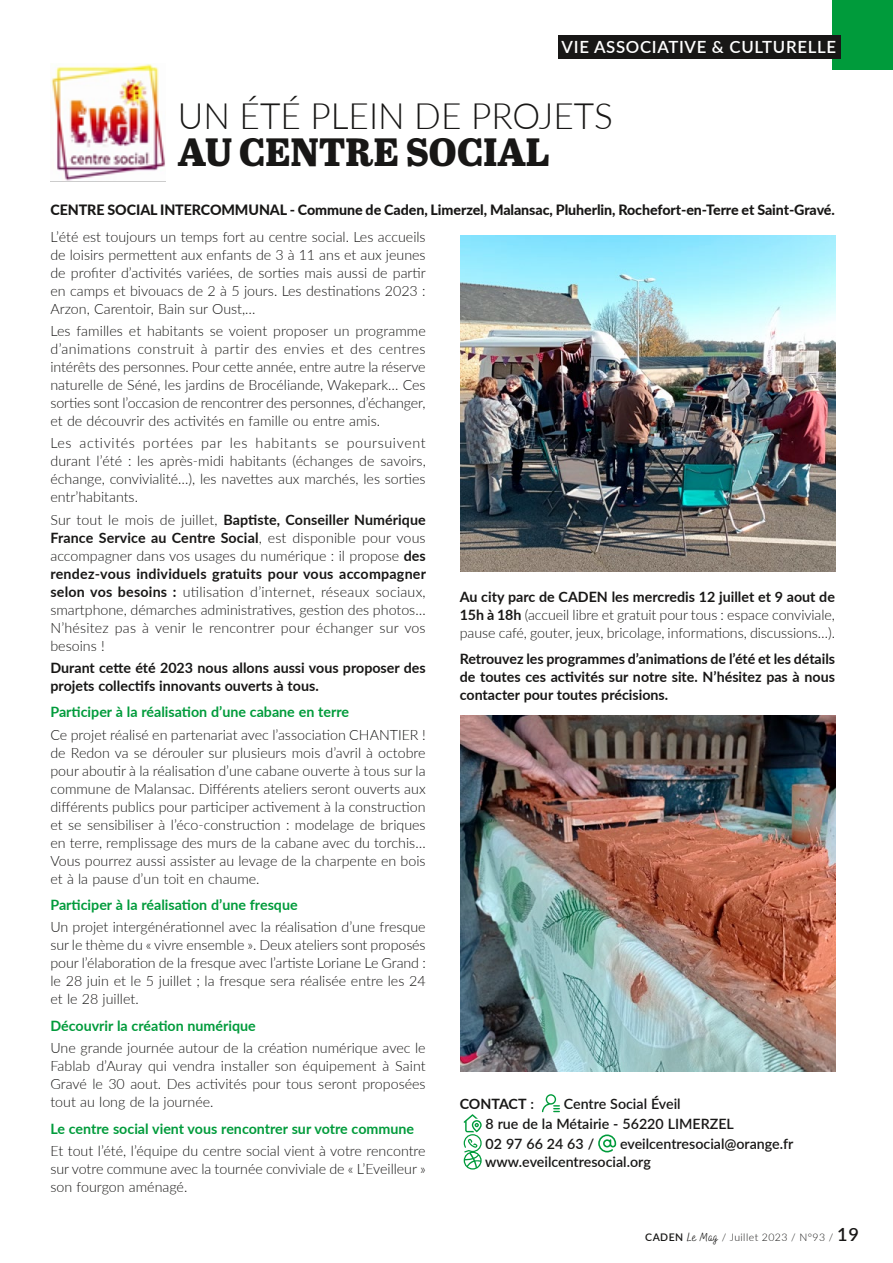
<style>
.page{position:relative;width:893px;height:1263px;background:#fff}
.page>*{position:absolute;margin:0;border:0;box-sizing:border-box;transform-origin:0 0}
.t1{font:800 39.45px "Abril Text";color:#181716}
.t2{font:300 36.3px "Lato";color:#181716}
.t3{font:600 16.8px "Lato";letter-spacing:.04em;color:#fff}
.t4{font:300 14.25px/18px "Lato";color:#181716;text-align:justify}
.t5{font:700 14.25px/18px "Lato";color:#181716}
.t6{font:700 14.25px "Lato";color:#009b3b}
.t7{font:600 14.25px "Lato";color:#181716}
.t8{font:800 14.25px "Lato";letter-spacing:-.005em;color:#181716}
.t9{font:300 10.5px "Lato";letter-spacing:.04em;color:#181716}
.s1{font-weight:700}
.s2{font-weight:600}
.s3{font-family:"Bakerie Rough";font-weight:400;font-size:12px}
.s4{font-weight:600;font-size:18.15px}
</style>
<div class="page">
<div style="left:832px;top:0;width:61px;height:70px;background:#009b3b"></div>
<div style="left:558px;top:35px;width:282px;height:23px;background:#181716"></div>
<svg style="left:542px;top:1094px;width:18px;height:18px"></svg>
<svg style="left:598px;top:1134px;width:18px;height:18px"></svg>
<svg style="left:464px;top:1114px;width:18px;height:55px"></svg>
<img style="left:461px;top:716px;width:374px;height:355px">
<img style="left:461px;top:235px;width:374px;height:336px">
<img style="left:51px;top:64px;width:114px;height:117px">
<p class="t3" style="left:562px;top:35px;width:276px">VIE ASSOCIATIVE &amp; CULTURELLE</p>
<p class="t2" style="left:178px;top:90px;width:437px">UN ÉTÉ PLEIN DE PROJETS</p>
<p class="t1" style="left:178px;top:123px;width:373px">AU CENTRE SOCIAL</p>
<p class="t8" style="left:50px;top:200px;width:786px">CENTRE SOCIAL INTERCOMMUNAL - Commune de Caden, Limerzel, Malansac, Pluherlin, Rochefort-en-Terre et Saint-Gravé.</p>
<p class="t4" style="left:50px;top:227px;width:377px">L’été est toujours un temps fort au centre social. Les accueils de loisirs permettent aux enfants de 3 à 11 ans et aux jeunes de profiter d’activités variées, de sorties mais aussi de partir en camps et bivouacs de 2 à 5 jours. Les destinations 2023 :<br>Arzon, Carentoir, Bain sur Oust,…</p>
<p class="t4" style="left:50px;top:321px;width:377px">Les familles et habitants se voient proposer un programme d’animations construit à partir des envies et des centres intérêts des personnes. Pour cette année, entre autre la réserve naturelle de Séné, les jardins de Brocéliande, Wakepark… Ces sorties sont l’occasion de rencontrer des personnes, d’échanger, et de découvrir des activités en famille ou entre amis.</p>
<p class="t4" style="left:50px;top:434px;width:377px">Les activités portées par les habitants se poursuivent durant l’été : les après-midi habitants (échanges de savoirs, échange, convivialité…), les navettes aux marchés, les sorties entr’habitants.</p>
<p class="t4" style="left:50px;top:510px;width:377px">Sur tout le mois de juillet, <span class="s1">Baptiste, Conseiller Numérique France Service au Centre Social</span>, est disponible pour vous accompagner dans vos usages du numérique : il propose <span class="s1">des rendez-vous individuels gratuits pour vous accompagner selon vos besoins :</span> utilisation d’internet, réseaux sociaux, smartphone, démarches administratives, gestion des photos… N’hésitez pas à venir le rencontrer pour échanger sur vos besoins !</p>
<p class="t5" style="left:50px;top:658px;width:377px">Durant cette été 2023 nous allons aussi vous proposer des projets collectifs innovants ouverts à tous.</p>
<p class="t6" style="left:50px;top:702px;width:300px">Participer à la réalisation d’une cabane en terre</p>
<p class="t4" style="left:50px;top:725px;width:377px">Ce projet réalisé en partenariat avec l’association CHANTIER ! de Redon va se dérouler sur plusieurs mois d’avril à octobre pour aboutir à la réalisation d’une cabane ouverte à tous sur la commune de Malansac. Différents ateliers seront ouverts aux différents publics pour participer activement à la construction et se sensibiliser à l’éco-construction : modelage de briques en terre, remplissage des murs de la cabane avec du torchis… Vous pourrez aussi assister au levage de la charpente en bois et à la pause d’un toit en chaume.</p>
<p class="t6" style="left:50px;top:894px;width:249px">Participer à la réalisation d’une fresque</p>
<p class="t4" style="left:50px;top:918px;width:377px">Un projet intergénérationnel avec la réalisation d’une fresque sur le thème du « vivre ensemble ». Deux ateliers sont proposés pour l’élaboration de la fresque avec l’artiste Loriane Le Grand : le 28 juin et le 5 juillet ; la fresque sera réalisée entre les 24 et le 28 juillet.</p>
<p class="t6" style="left:50px;top:1015px;width:207px">Découvrir la création numérique</p>
<p class="t4" style="left:50px;top:1038px;width:377px">Une grande journée autour de la création numérique avec le Fablab d’Auray qui vendra installer son équipement à Saint Gravé le 30 aout. Des activités pour tous seront proposées tout au long de la journée.</p>
<p class="t6" style="left:50px;top:1118px;width:365px">Le centre social vient vous rencontrer sur votre commune</p>
<p class="t4" style="left:50px;top:1141px;width:377px">Et tout l’été, l’équipe du centre social vient à votre rencontre sur votre commune avec la tournée conviviale de « L’Eveilleur » son fourgon aménagé.</p>
<p class="t4" style="left:460px;top:587px;width:377px"><span class="s1">Au city parc de CADEN les mercredis 12 juillet et 9 aout de 15h à 18h</span> (accueil libre et gratuit pour tous : espace conviviale, pause café, gouter, jeux, bricolage, informations, discussions…).</p>
<p class="t5" style="left:460px;top:650px;width:377px;text-align:justify">Retrouvez les programmes d’animations de l’été et les détails de toutes ces activités sur notre site. N’hésitez pas à nous contacter pour toutes précisions.</p>
<p class="t5" style="left:460px;top:1094px;width:76px">CONTACT <span class="s2">:</span></p>
<p class="t7" style="left:564px;top:1094px;width:118px">Centre Social Éveil</p>
<p class="t7" style="left:486px;top:1114px;width:250px">8 rue de la Métairie - 56220 LIMERZEL</p>
<p class="t7" style="left:486px;top:1134px;width:110px">02 97 66 24 63 /</p>
<p class="t7" style="left:620px;top:1134px;width:175px">eveilcentresocial@orange.fr</p>
<p class="t7" style="left:485px;top:1151px;width:167px">www.eveilcentresocial.org</p>
<p class="t9" style="left:645px;top:1230px;width:215px"><span class="s2">CADEN</span> <span class="s3">Le Mag</span> / Juillet 2023 / N°93 / <span class="s4">19</span></p>
</div>
